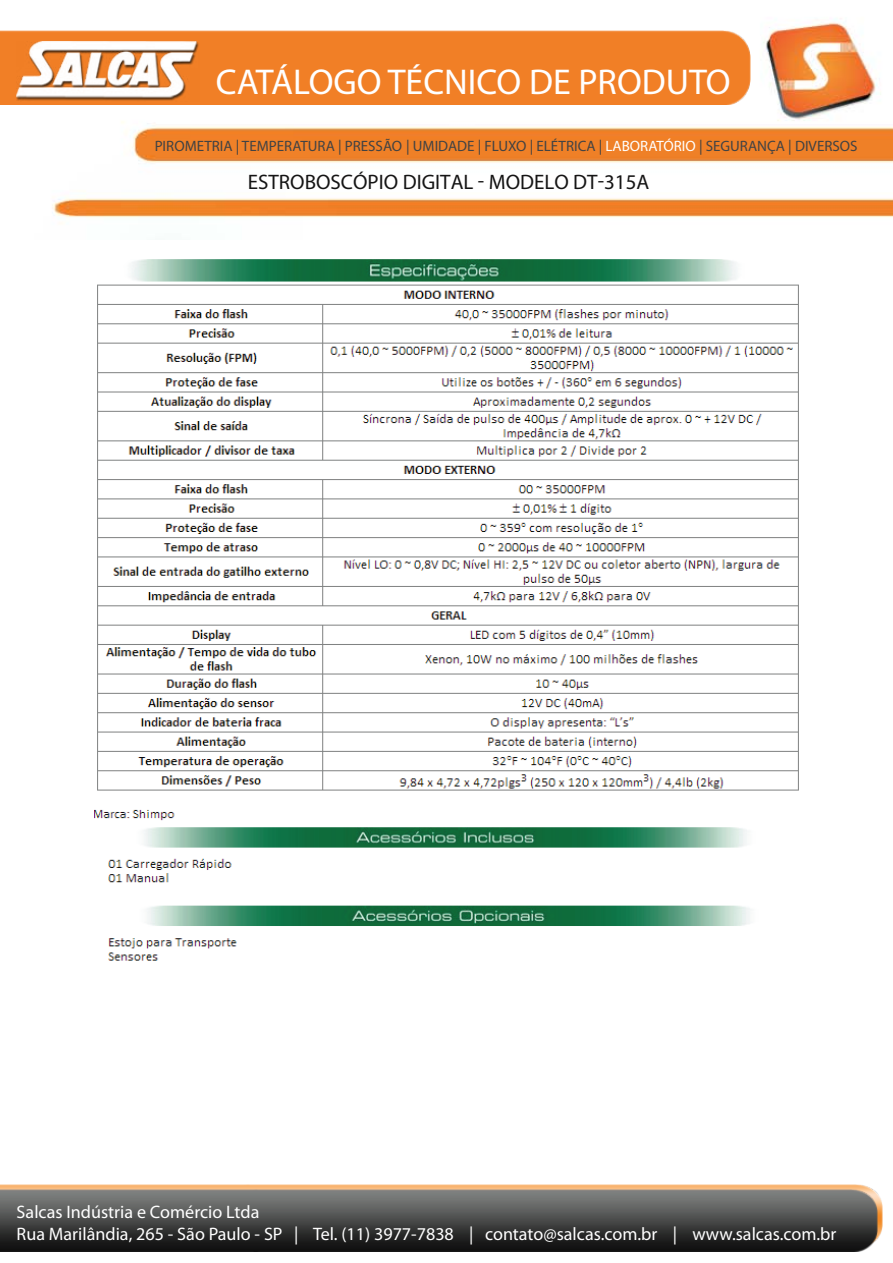
<style>
.page{position:relative;width:893px;height:1263px;background:#fff}
.page>*{position:absolute;margin:0;border:0;box-sizing:border-box;transform-origin:0 0}
.t1{font:36px "Myriad Pro";color:#fff}
.t2{font:21px "Myriad Pro";color:#151515}
.t3{font:18.15px/21.8px "Myriad Pro";color:#fff}
.t4{font:15px "Myriad Pro";color:#414243}
.s1{color:#424344}
.s2{color:#fff}
</style>
<div class="page">
<img style="left:52px;top:18px;width:841px;height:200px">
<div style="left:0;top:30px;width:750px;height:75px;background:#f17f26"></div>
<img style="left:16px;top:41px;width:184px;height:60px">
<img style="left:0;top:1185px;width:882px;height:53px">
<img style="left:0;top:1189px;width:878px;height:62px">
<img style="left:95px;top:259px;width:704px;height:702px">
<h1 class="t1" style="left:216px;top:60px;width:517px">CATÁLOGO TÉCNICO DE PRODUTO</h1>
<p class="t4" style="left:155px;top:137px;width:704px">PIROMETRIA | <span class="s1">TEMPERATURA</span> | PRESSÃO | <span class="s1">UMIDADE</span> | FLUXO | <span class="s1">ELÉTRICA</span> | <span class="s2">LABORATÓRIO</span> | <span class="s1">SEGURANÇA</span> | DIVERSOS</p>
<p class="t2" style="left:248px;top:169px;width:403px">ESTROBOSCÓPIO DIGITAL - MODELO DT-315A</p>
<p class="t3" style="left:17px;top:1201px;width:821px">Salcas Indústria e Comércio Ltda<br>Rua Marilândia, 265 - São Paulo - SP | Tel. (11) 3977-7838 | contato@salcas.com.br | www.salcas.com.br</p>
</div>
